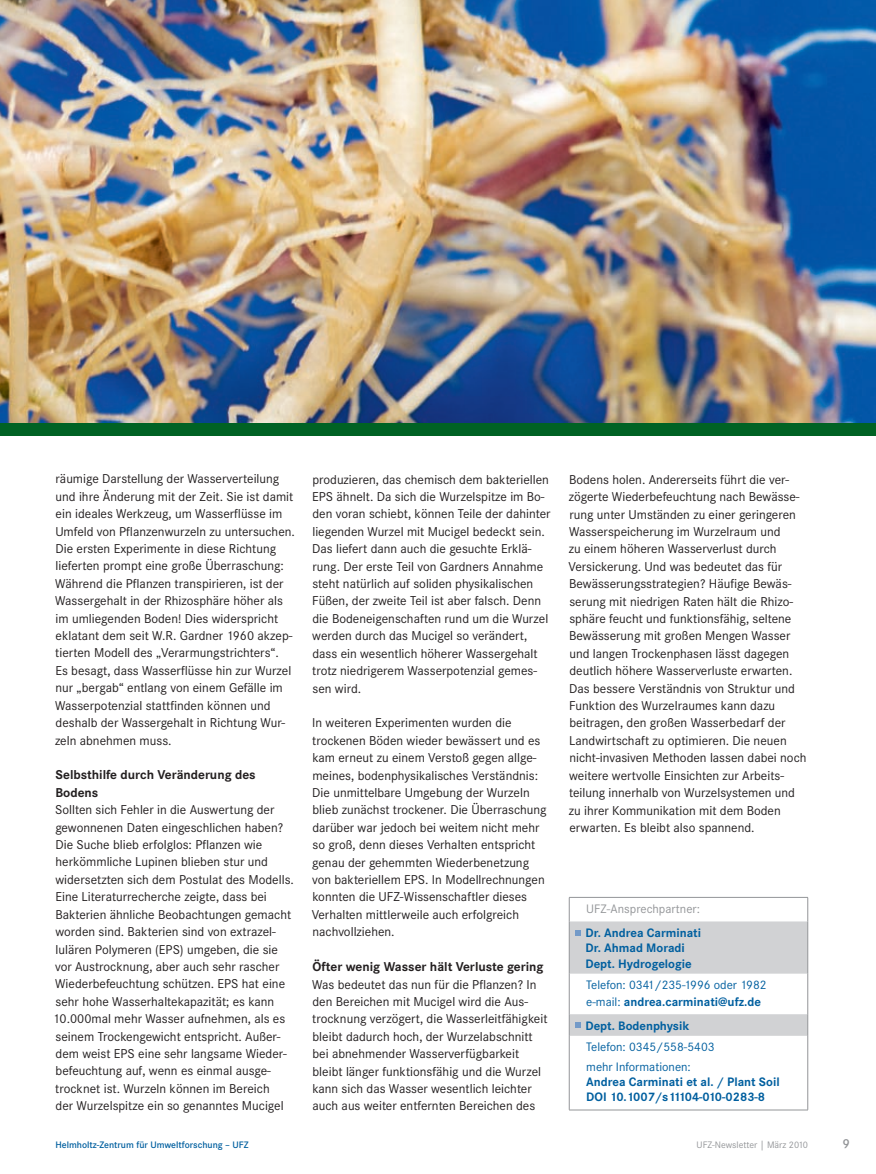
<style>
.page{position:relative;width:876px;height:1174px;background:#fff}
.page>*{position:absolute;margin:0;border:0;box-sizing:border-box;transform-origin:0 0}
.t1{font:600 13.5px "Corporate S";color:#939598}
.t2{font:13.35px/17.4px "Corporate S";color:#231f20}
.t3{font:700 13.35px/17.4px "Corporate S";color:#231f20}
.t4{font:700 12.75px/15.3px "Corporate S";color:#005f9f}
.t5{font:12.75px/16.5px "Corporate S";color:#005f9f}
.t6{font:700 12.75px "Corporate S";letter-spacing:-.035em;color:#005f9f}
.t7{font:12.75px "Corporate S";color:#939598}
.t8{font:600 9.75px "Corporate S";color:#005f9f}
.t9{font:9.75px "Corporate S";color:#939598}
.s1{font-weight:700}
</style>
<div class="page">
<img style="left:0;top:0;width:876px;height:423px">
<div style="left:0;top:423px;width:876px;height:13px;background:#006224"></div>
<hr style="left:569px;top:1035px;width:1px;height:74px;background:#939598">
<hr style="left:807px;top:1035px;width:1px;height:74px;background:#939598">
<hr style="left:569px;top:1109px;width:239px;height:1px;background:#939598">
<svg style="left:569px;top:897px;width:239px;height:138px"></svg>
<p class="t2" style="left:55px;top:470px;width:241px">räumige Darstellung der Wasserverteilung und ihre Änderung mit der Zeit. Sie ist damit ein ideales Werkzeug, um Wasserflüsse im Umfeld von Pflanzenwurzeln zu untersuchen.<br>Die ersten Experimente in diese Richtung lieferten prompt eine große Überraschung:<br>Während die Pflanzen transpirieren, ist der Wassergehalt in der Rhizosphäre höher als im umliegenden Boden! Dies widerspricht eklatant dem seit W.R. Gardner 1960 akzep&shy;tierten Modell des „Verarmungstrichters“.<br>Es besagt, dass Wasserflüsse hin zur Wurzel nur „bergab“ entlang von einem Gefälle im Wasserpotenzial stattfinden können und deshalb der Wassergehalt in Richtung Wur&shy;zeln abnehmen muss.</p>
<p class="t3" style="left:55px;top:766px;width:202px">Selbsthilfe durch Veränderung des<br>Bodens</p>
<p class="t2" style="left:53px;top:801px;width:242px">Sollten sich Fehler in die Auswertung der gewonnenen Daten eingeschlichen haben?<br>Die Suche blieb erfolglos: Pflanzen wie herkömmliche Lupinen blieben stur und widersetzten sich dem Postulat des Modells.<br>Eine Literaturrecherche zeigte, dass bei Bakterien ähnliche Beobachtungen gemacht worden sind. Bakterien sind von extrazel&shy;lulären Polymeren (EPS) umgeben, die sie vor Austrocknung, aber auch sehr rascher Wiederbefeuchtung schützen. EPS hat eine sehr hohe Wasserhaltekapazität; es kann 10.000mal mehr Wasser aufnehmen, als es seinem Trockengewicht entspricht. Außer&shy;dem weist EPS eine sehr langsame Wieder&shy;befeuchtung auf, wenn es einmal ausge&shy;trocknet ist. Wurzeln können im Bereich<br>der Wurzelspitze ein so genanntes Mucigel</p>
<p class="t2" style="left:312px;top:470px;width:240px">produzieren, das chemisch dem bakteriellen EPS ähnelt. Da sich die Wurzelspitze im Bo&shy;den voran schiebt, können Teile der dahinter liegenden Wurzel mit Mucigel bedeckt sein.<br>Das liefert dann auch die gesuchte Erklä&shy;rung. Der erste Teil von Gardners Annahme steht natürlich auf soliden physikalischen Füßen, der zweite Teil ist aber falsch. Denn die Bodeneigenschaften rund um die Wurzel werden durch das Mucigel so verändert, dass ein wesentlich höherer Wassergehalt trotz niedrigerem Wasserpotenzial gemes&shy;sen wird.</p>
<p class="t2" style="left:312px;top:714px;width:237px">In weiteren Experimenten wurden die trockenen Böden wieder bewässert und es kam erneut zu einem Verstoß gegen allge&shy;meines, bodenphysikalisches Verständnis:<br>Die unmittelbare Umgebung der Wurzeln blieb zunächst trockener. Die Überraschung darüber war jedoch bei weitem nicht mehr so groß, denn dieses Verhalten entspricht genau der gehemmten Wiederbenetzung von bakteriellem EPS. In Modellrechnungen konnten die UFZ-Wissenschaftler dieses Verhalten mittlerweile auch erfolgreich nachvollziehen.</p>
<p class="t3" style="left:312px;top:958px;width:233px">Öfter wenig Wasser hält Verluste gering</p>
<p class="t2" style="left:312px;top:975px;width:237px">Was bedeutet das nun für die Pflanzen? In den Bereichen mit Mucigel wird die Aus&shy;trocknung verzögert, die Wasserleitfähigkeit bleibt dadurch hoch, der Wurzelabschnitt bei abnehmender Wasserverfügbarkeit bleibt länger funktionsfähig und die Wurzel kann sich das Wasser wesentlich leichter auch aus weiter entfernten Bereichen des</p>
<p class="t2" style="left:569px;top:471px;width:239px">Bodens holen. Andererseits führt die ver&shy;zögerte Wiederbefeuchtung nach Bewässe&shy;rung unter Umständen zu einer geringeren Wasserspeicherung im Wurzelraum und<br>zu einem höheren Wasserverlust durch Versickerung. Und was bedeutet das für Bewässerungsstrategien? Häufige Bewäs&shy;serung mit niedrigen Raten hält die Rhizo&shy;sphäre feucht und funktionsfähig, seltene Bewässerung mit großen Mengen Wasser und langen Trockenphasen lässt dagegen deutlich höhere Wasserverluste erwarten.<br>Das bessere Verständnis von Struktur und Funktion des Wurzelraumes kann dazu beitragen, den großen Wasserbedarf der Landwirtschaft zu optimieren. Die neuen nicht-invasiven Methoden lassen dabei noch weitere wertvolle Einsichten zur Arbeits&shy;teilung innerhalb von Wurzelsystemen und zu ihrer Kommunikation mit dem Boden erwarten. Es bleibt also spannend.</p>
<p class="t7" style="left:586px;top:901px;width:115px">UFZ-Ansprechpartner:</p>
<p class="t4" style="left:585px;top:925px;width:117px">Dr. Andrea Carminati<br>Dr. Ahmad Moradi<br>Dept. Hydrogelogie</p>
<p class="t5" style="left:586px;top:977px;width:182px">Telefon: 0341/235-1996 oder 1982 e-mail: <span class="s1">andrea.carminati@ufz.de</span></p>
<p class="t4" style="left:585px;top:1018px;width:105px">Dept. Bodenphysik</p>
<p class="t5" style="left:586px;top:1037px;width:130px;line-height:19.5px">Telefon: 0345/558-5403 mehr Informationen:</p>
<p class="t4" style="left:586px;top:1074px;width:195px">Andrea Carminati et al. / Plant Soil<br>DOI</p>
<p class="t6" style="left:610px;top:1090px;width:157px">10.1007/s11104-010-0283-8</p>
<p class="t8" style="left:55px;top:1139px;width:195px">Helmholtz-Zentrum für Umweltforschung – UFZ</p>
<p class="t9" style="left:697px;top:1139px;width:113px">UFZ-Newsletter | März 2010</p>
<p class="t1" style="left:842px;top:1136px;width:9px">9</p>
</div>
